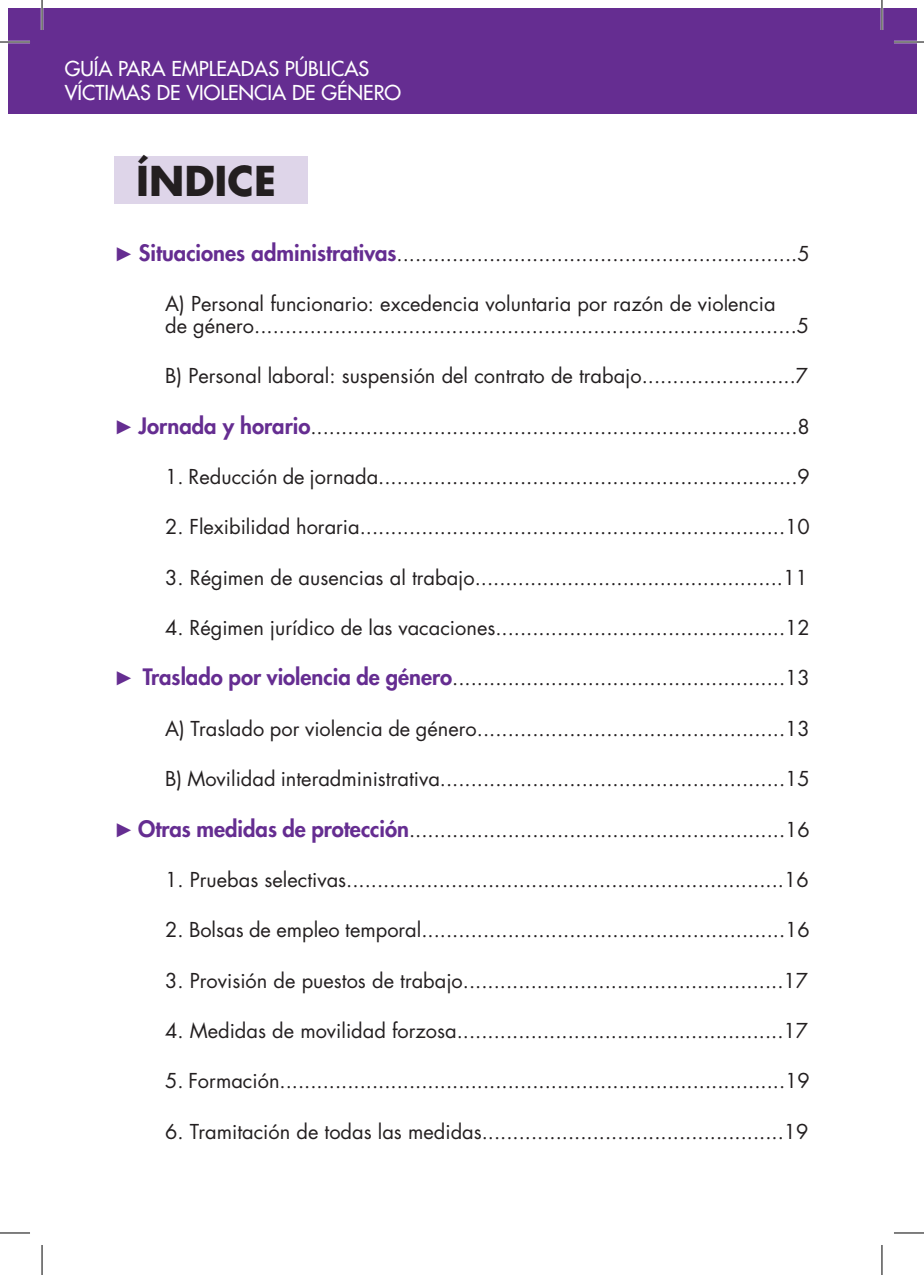
<style>
.page{position:relative;width:924px;height:1275px;background:#fff}
.page>*{position:absolute;margin:0;border:0;box-sizing:border-box;transform-origin:0 0}
.Título_1{font:700 40px "Futura Std";color:#231f20}
.t1{font:20px "Futura Std";color:#231f20}
.t2{font:500 20px/24px "Futura Std";color:#fff}
.s1{font-family:"Times New Roman";color:#652d91}
.s2{font-weight:800;font-size:22px;color:#652d91}
</style>
<div class="page">
<div style="left:8px;top:8px;width:873px;height:106px;background:#652d91"></div>
<div style="left:881px;top:8px;width:34px;height:106px;background:#652d91"></div>
<div style="left:114px;top:157px;width:194px;height:47px;background:#ded5e9"></div>
<hr style="left:0;top:41px;width:30px;height:2px;background:#fff">
<hr style="left:893px;top:41px;width:30px;height:2px;background:#fff">
<hr style="left:41px;top:0;width:2px;height:30px;background:#fff">
<hr style="left:880px;top:0;width:2px;height:30px;background:#fff">
<hr style="left:0;top:42px;width:30px;height:1px;background:#000">
<hr style="left:893px;top:42px;width:30px;height:1px;background:#000">
<hr style="left:0;top:1232px;width:30px;height:1px;background:#000">
<hr style="left:893px;top:1232px;width:30px;height:1px;background:#000">
<hr style="left:42px;top:0;width:1px;height:30px;background:#000">
<hr style="left:42px;top:1245px;width:1px;height:30px;background:#000">
<hr style="left:881px;top:0;width:1px;height:30px;background:#000">
<hr style="left:881px;top:1245px;width:1px;height:30px;background:#000">
<p class="t2" style="left:65px;top:56px;width:338px">GUÍA PARA EMPLEADAS PÚBLICAS<br>VÍCTIMAS DE VIOLENCIA DE GÉNERO</p>
<p class="Título_1" style="left:136px;top:155px;width:141px">ÍNDICE</p>
<p class="t1" style="left:114px;top:240px;width:696px"><span class="s1">►</span> <span class="s2">Situaciones administrativas</span>.................................................................5</p>
<p class="t1" style="left:165px;top:291px;width:611px">A) Personal funcionario: excedencia voluntaria por razón de violencia</p>
<p class="t1" style="left:165px;top:313px;width:645px">de género........................................................................................5</p>
<p class="t1" style="left:165px;top:363px;width:644px">B) Personal laboral: suspensión del contrato de trabajo.........................7</p>
<p class="t1" style="left:114px;top:413px;width:697px"><span class="s1">►</span> <span class="s2">Jornada y horario</span>...............................................................................8</p>
<p class="t1" style="left:165px;top:464px;width:646px">1. Reducción de jornada....................................................................9</p>
<p class="t1" style="left:165px;top:514px;width:646px">2. Flexibilidad horaria.....................................................................10</p>
<p class="t1" style="left:165px;top:564px;width:643px">3. Régimen de ausencias al trabajo..................................................11</p>
<p class="t1" style="left:165px;top:615px;width:646px">4. Régimen jurídico de las vacaciones...............................................12</p>
<p class="t1" style="left:114px;top:665px;width:697px"><span class="s1">►</span> <span class="s2">Traslado por violencia de género</span>......................................................13</p>
<p class="t1" style="left:165px;top:715px;width:646px">A) Traslado por violencia de género..................................................13</p>
<p class="t1" style="left:165px;top:766px;width:646px">B) Movilidad interadministrativa........................................................15</p>
<p class="t1" style="left:114px;top:816px;width:697px"><span class="s1">►</span> <span class="s2">Otras medidas de protección</span>.............................................................16</p>
<p class="t1" style="left:165px;top:867px;width:644px">1. Pruebas selectivas.......................................................................16</p>
<p class="t1" style="left:165px;top:917px;width:646px">2. Bolsas de empleo temporal...........................................................16</p>
<p class="t1" style="left:165px;top:967px;width:644px">3. Provisión de puestos de trabajo....................................................17</p>
<p class="t1" style="left:165px;top:1018px;width:644px">4. Medidas de movilidad forzosa.....................................................17</p>
<p class="t1" style="left:165px;top:1068px;width:646px">5. Formación..................................................................................19</p>
<p class="t1" style="left:165px;top:1118px;width:644px">6. Tramitación de todas las medidas.................................................19</p>
</div>
